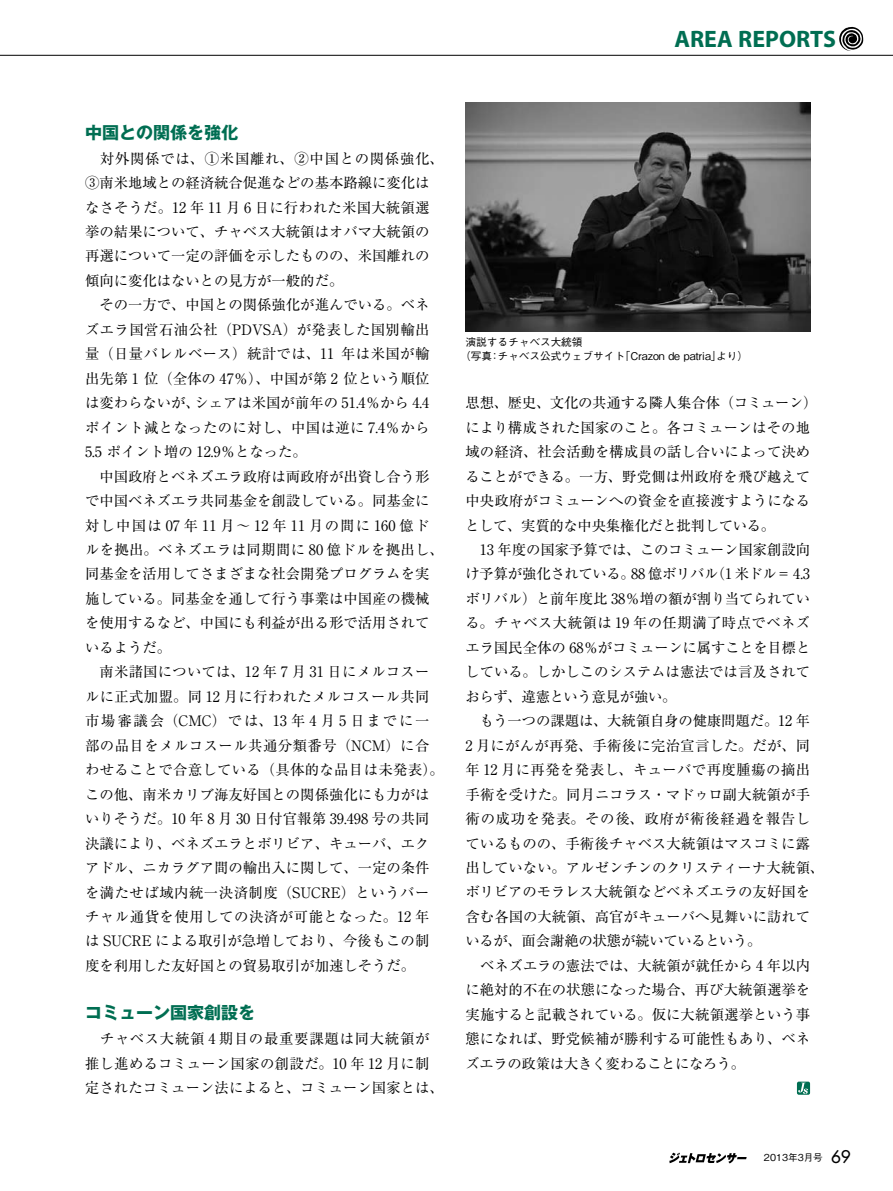
<style>
.page{position:relative;width:893px;height:1191px;background:#fff}
.page>*{position:absolute;margin:0;border:0;box-sizing:border-box;transform-origin:0 0}
.t1{font:700 23.85px "Myriad Pro";color:#006e52}
.t2{font:700 16.95px "Gothic MB101 Pro";color:#006e52}
.t3{font:14.4px/24.5px "Ryumin Pro";color:#000}
.t4{font:14.4px/24.5px "Ryumin Pro";letter-spacing:.02em;color:#000}
.t5{font:500 10.65px/13.8px "Gothic BBB Pro";color:#000}
.t6{font:500 9.6px "Gothic BBB Pro";color:#000}
.s1{font-family:"Futura";font-weight:400;font-size:16.95px}
</style>
<div class="page">
<svg style="left:669px;top:1152px;width:78px;height:11px"></svg>
<hr style="left:0;top:55px;width:893px;height:1px;background:#000">
<svg style="left:839px;top:27px;width:25px;height:24px"></svg>
<div style="left:797px;top:1081px;width:13px;height:13px;background:#006e52;border-radius:2px"></div>
<svg style="left:798px;top:1082px;width:10px;height:11px"></svg>
<img style="left:466px;top:102px;width:344px;height:230px">
<p class="t2" style="left:85px;top:118px;width:155px">中国との関係を強化</p>
<p class="t3" style="left:85px;top:145px;width:360px">　対外関係では、①米国離れ、②中国との関係強化、<br>③南米地域との経済統合促進などの基本路線に変化はなさそうだ。12 年 11 月 6 日に行われた米国大統領選挙の結果について、チャベス大統領はオバマ大統領の再選について一定の評価を示したものの、米国離れの傾向に変化はないとの見方が一般的だ。<br>　その一方で、中国との関係強化が進んでいる。ベネズエラ国営石油公社（PDVSA）が発表した国別輸出量（日量バレルベース）統計では、11 年は米国が輸出先第 1 位（全体の 47％）、中国が第 2 位という順位は変わらないが、シェアは米国が前年の 51.4％から 4.4ポイント減となったのに対し、中国は逆に 7.4％から<br>5.5 ポイント増の 12.9％となった。<br>　中国政府とベネズエラ政府は両政府が出資し合う形で中国ベネズエラ共同基金を創設している。同基金に対し中国は 07 年 11 月〜 12 年 11 月の間に 160 億ドルを拠出。ベネズエラは同期間に 80 億ドルを拠出し、同基金を活用してさまざまな社会開発プログラムを実施している。同基金を通して行う事業は中国産の機械を使用するなど、中国にも利益が出る形で活用されているようだ。<br>　南米諸国については、12 年 7 月 31 日にメルコスールに正式加盟。同 12 月に行われたメルコスール共同市場審議会（CMC）では、13 年 4 月 5 日までに一部の品目をメルコスール共通分類番号（NCM）に合わせることで合意している（具体的な品目は未発表）。この他、南米カリブ海友好国との関係強化にも力がはいりそうだ。10 年 8 月 30 日付官報第 39.498 号の共同決議により、ベネズエラとボリビア、キューバ、エクアドル、ニカラグア間の輸出入に関して、一定の条件を満たせば域内統一決済制度（SUCRE）というバーチャル通貨を使用しての決済が可能となった。12 年は SUCRE による取引が急増しており、今後もこの制度を利用した友好国との貿易取引が加速しそうだ。</p>
<p class="t2" style="left:85px;top:998px;width:172px">コミューン国家創設を</p>
<p class="t4" style="left:85px;top:1025px;width:360px">　チャベス大統領 4 期目の最重要課題は同大統領が推し進めるコミューン国家の創設だ。10 年 12 月に制定されたコミューン法によると、コミューン国家とは、</p>
<h1 class="t1" style="left:674px;top:23px;width:163px">AREA REPORTS</h1>
<p class="t5" style="left:460px;top:333px;width:289px;text-indent:5px">演説するチャベス大統領<br>（写真：チャベス公式ウェブサイト「Crazon de patria」より）</p>
<p class="t3" style="left:465px;top:389px;width:360px">思想、歴史、文化の共通する隣人集合体（コミューン）により構成された国家のこと。各コミューンはその地域の経済、社会活動を構成員の話し合いによって決めることができる。一方、野党側は州政府を飛び越えて中央政府がコミューンへの資金を直接渡すようになるとして、実質的な中央集権化だと批判している。<br>　13 年度の国家予算では、このコミューン国家創設向け予算が強化されている。88 億ボリバル（1 米ドル＝ 4.3ボリバル）と前年度比 38％増の額が割り当てられている。チャベス大統領は 19 年の任期満了時点でベネズエラ国民全体の 68％がコミューンに属すことを目標としている。しかしこのシステムは憲法では言及されておらず、違憲という意見が強い。<br>　もう一つの課題は、大統領自身の健康問題だ。12 年<br>2 月にがんが再発、手術後に完治宣言した。だが、同年 12 月に再発を発表し、キューバで再度腫瘍の摘出手術を受けた。同月ニコラス・マドゥロ副大統領が手術の成功を発表。その後、政府が術後経過を報告しているものの、手術後チャベス大統領はマスコミに露出していない。アルゼンチンのクリスティーナ大統領、ボリビアのモラレス大統領などベネズエラの友好国を含む各国の大統領、高官がキューバへ見舞いに訪れているが、面会謝絶の状態が続いているという。<br>　ベネズエラの憲法では、大統領が就任から 4 年以内に絶対的不在の状態になった場合、再び大統領選挙を実施すると記載されている。仮に大統領選挙という事態になれば、野党候補が勝利する可能性もあり、ベネズエラの政策は大きく変わることになろう。</p>
<p class="t6" style="left:764px;top:1149px;width:88px">2013年3月号 <span class="s1">69</span></p>
</div>
